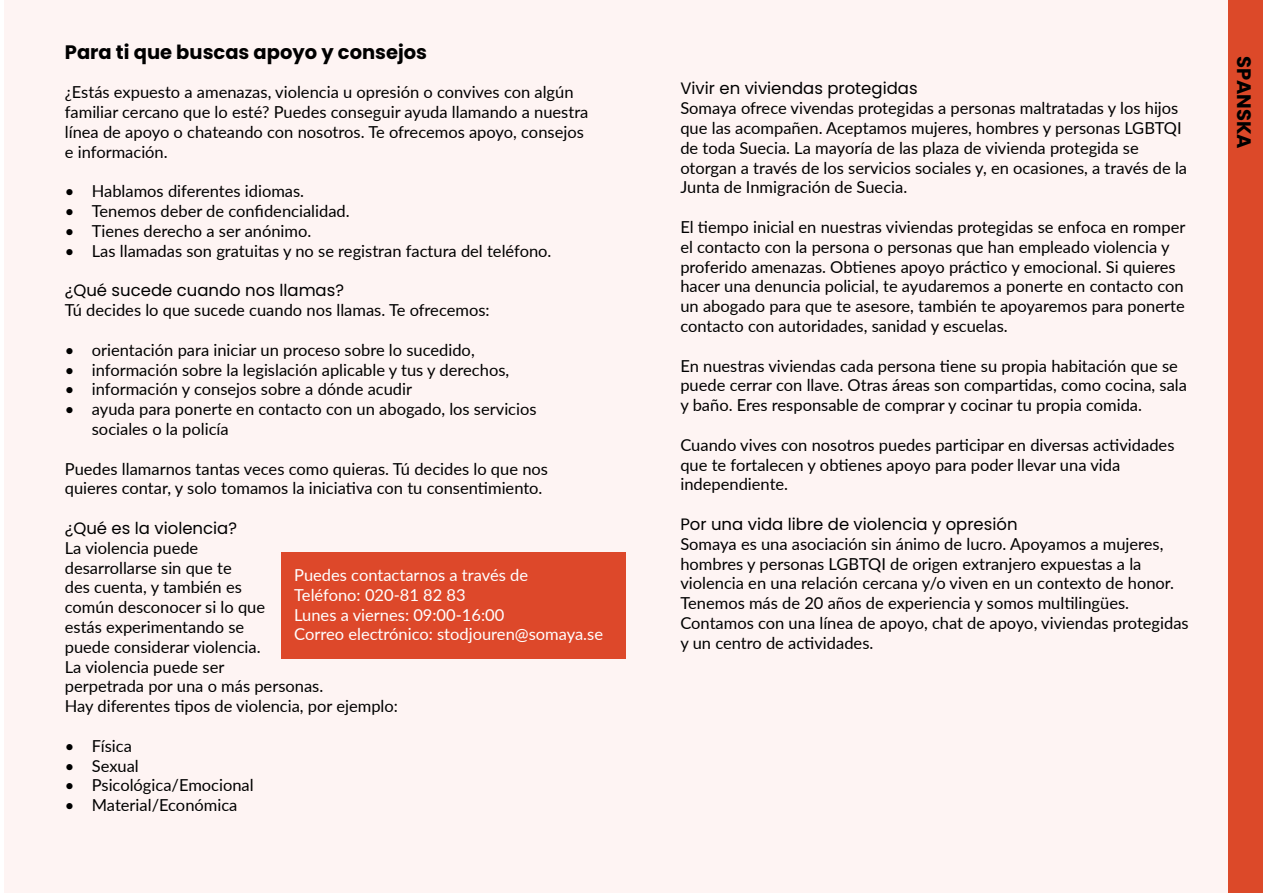
<style>
.page{position:relative;width:1263px;height:893px;background:#fff}
.page>*{position:absolute;margin:0;border:0;box-sizing:border-box;transform-origin:0 0}
.t1{font:700 19.5px "Poppins";color:#000}
.t2{font:16.5px/19.8px "Lato";color:#000}
.t3{font:16.5px/19.8px "Lato";color:#fff}
.t4{font:16.5px "Poppins";color:#000}
</style>
<div class="page">
<div style="left:4px;top:0;width:630px;height:893px;background:#fef4f3"></div>
<div style="left:281px;top:553px;width:345px;height:106px;background:#dd482a"></div>
<div style="left:634px;top:0;width:594px;height:893px;background:#fef4f3"></div>
<div style="left:1228px;top:0;width:35px;height:893px;background:#dc4929"></div>
<p class="t1" style="left:65px;top:41px;width:364px">Para ti que buscas apoyo y consejos</p>
<p class="t2" style="left:65px;top:82px;width:525px">¿Estás expuesto a amenazas, violencia u opresión o convives con algún familiar cercano que lo esté? Puedes conseguir ayuda llamando a nuestra línea de apoyo o chateando con nosotros. Te ofrecemos apoyo, consejos e información.</p>
<p class="t2" style="left:65px;top:181px;width:241px">• Hablamos diferentes idiomas.</p>
<p class="t2" style="left:65px;top:201px;width:286px">• Tenemos deber de confidencialidad.</p>
<p class="t2" style="left:65px;top:220px;width:248px">• Tienes derecho a ser anónimo.</p>
<p class="t2" style="left:65px;top:240px;width:488px">• Las llamadas son gratuitas y no se registran factura del teléfono.</p>
<p class="t4" style="left:65px;top:281px;width:281px">¿Qué sucede cuando nos llamas?</p>
<p class="t2" style="left:65px;top:300px;width:426px">Tú decides lo que sucede cuando nos llamas. Te ofrecemos:</p>
<p class="t2" style="left:65px;top:339px;width:411px">• orientación para iniciar un proceso sobre lo sucedido,</p>
<p class="t2" style="left:65px;top:359px;width:446px">• información sobre la legislación aplicable y tus y derechos,</p>
<p class="t2" style="left:65px;top:379px;width:349px">• información y consejos sobre a dónde acudir</p>
<p class="t2" style="left:92px;top:399px;width:446px;text-indent:-27px">• ayuda para ponerte en contacto con un abogado, los servicios sociales o la policía</p>
<p class="t2" style="left:65px;top:458px;width:485px">Puedes llamarnos tantas veces como quieras. Tú decides lo que nos quieres contar, y solo tomamos la iniciativa con tu consentimiento.</p>
<p class="t4" style="left:65px;top:519px;width:174px">¿Qué es la violencia?</p>
<p class="t2" style="left:65px;top:537px;width:335px">La violencia puede<br>desarrollarse sin que te<br>des cuenta, y también es<br>común desconocer si lo que<br>estás experimentando se<br>puede considerar violencia.<br>La violencia puede ser<br>perpetrada por una o más personas.<br>Hay diferentes tipos de violencia, por ejemplo:</p>
<p class="t2" style="left:65px;top:735px;width:69px">• Física</p>
<p class="t2" style="left:65px;top:755px;width:76px">• Sexual</p>
<p class="t2" style="left:65px;top:775px;width:190px">• Psicológica/Emocional</p>
<p class="t2" style="left:65px;top:795px;width:174px">• Material/Económica</p>
<p class="t3" style="left:294px;top:564px;width:310px">Puedes contactarnos a través de<br>Teléfono: 020-81 82 83<br>Lunes a viernes: 09:00-16:00<br>Correo electrónico: stodjouren@somaya.se</p>
<p class="t4" style="left:680px;top:79px;width:239px">Vivir en viviendas protegidas</p>
<p class="t2" style="left:680px;top:98px;width:508px">Somaya ofrece vivendas protegidas a personas maltratadas y los hijos que las acompañen. Aceptamos mujeres, hombres y personas LGBTQI de toda Suecia. La mayoría de las plaza de vivienda protegida se otorgan a través de los servicios sociales y, en ocasiones, a través de la Junta de Inmigración de Suecia.</p>
<p class="t2" style="left:680px;top:216px;width:506px">El tiempo inicial en nuestras viviendas protegidas se enfoca en romper el contacto con la persona o personas que han empleado violencia y proferido amenazas. Obtienes apoyo práctico y emocional. Si quieres hacer una denuncia policial, te ayudaremos a ponerte en contacto con un abogado para que te asesore, también te apoyaremos para ponerte contacto con autoridades, sanidad y escuelas.</p>
<p class="t2" style="left:680px;top:355px;width:508px">En nuestras viviendas cada persona tiene su propia habitación que se puede cerrar con llave. Otras áreas son compartidas, como cocina, sala y baño. Eres responsable de comprar y cocinar tu propia comida.</p>
<p class="t2" style="left:680px;top:434px;width:496px">Cuando vives con nosotros puedes participar en diversas actividades que te fortalecen y obtienes apoyo para poder llevar una vida independiente.</p>
<p class="t4" style="left:680px;top:515px;width:339px">Por una vida libre de violencia y opresión</p>
<p class="t2" style="left:680px;top:533px;width:510px">Somaya es una asociación sin ánimo de lucro. Apoyamos a mujeres, hombres y personas LGBTQI de origen extranjero expuestas a la violencia en una relación cercana y/o viven en un contexto de honor.<br>Tenemos más de 20 años de experiencia y somos multilingües.<br>Contamos con una línea de apoyo, chat de apoyo, viviendas protegidas y un centro de actividades.</p>
<p class="t1" style="left:1255px;top:56px;width:95px;rotate:90deg">SPANSKA</p>
</div>
